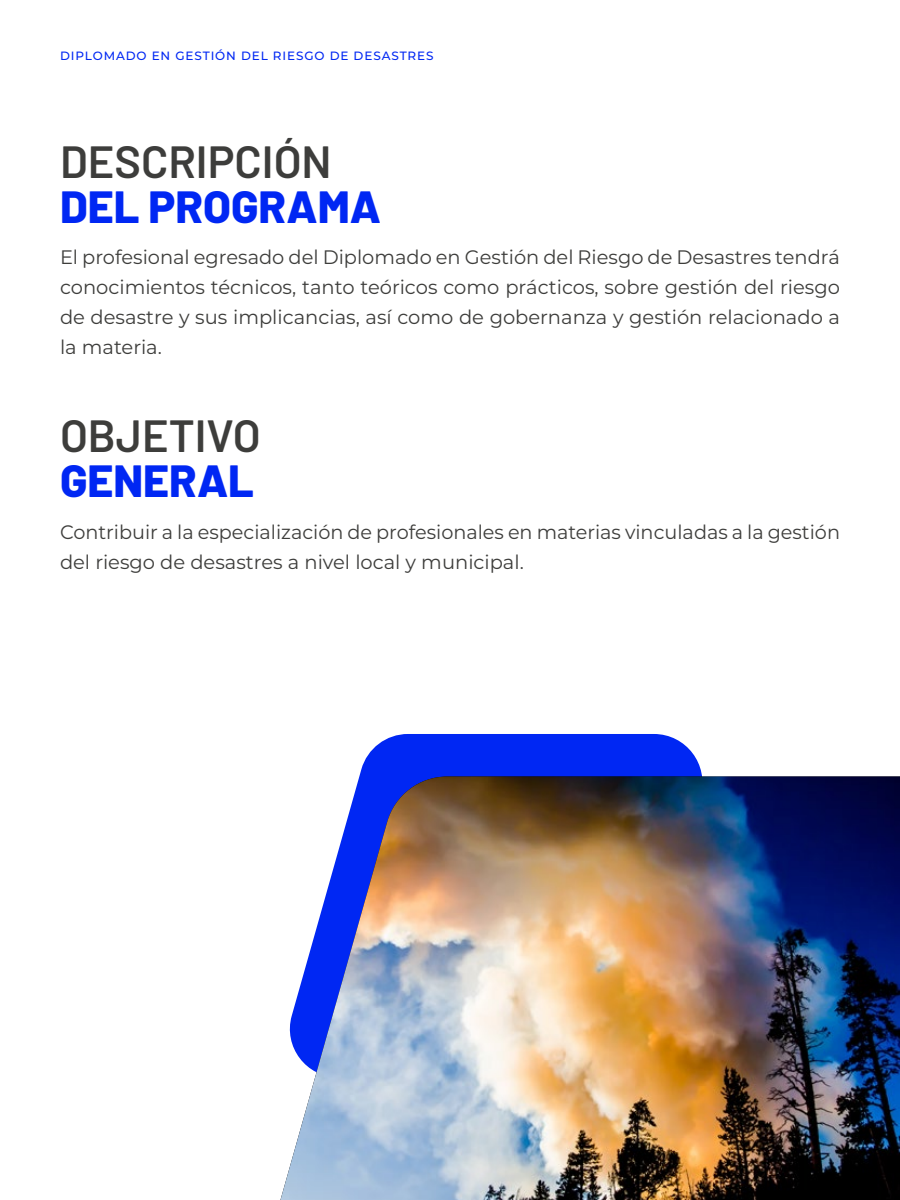
<style>
.page{position:relative;width:900px;height:1200px;background:#fff}
.page>*{position:absolute;margin:0;border:0;box-sizing:border-box;transform-origin:0 0}
.t1{font:600 45px "Barlow";color:#3d3d3b}
.t2{font:800 45px "Barlow";color:#0027f3}
.t3{font:19.5px/30px "Montserrat";color:#3d3d3b;text-align:justify}
.t4{font:500 12px "Montserrat";letter-spacing:.075em;color:#0027f3}
</style>
<div class="page">
<svg style="left:359px;top:734px;width:350px;height:43px;background:#1639f1"></svg>
<img style="left:280px;top:777px;width:620px;height:423px">
<p class="t4" style="left:60px;top:47px;width:375px">DIPLOMADO EN GESTIÓN DEL RIESGO DE DESASTRES</p>
<h1 class="t1" style="left:60px;top:129px;width:273px">DESCRIPCIÓN</h1>
<h1 class="t2" style="left:60px;top:174px;width:323px">DEL PROGRAMA</h1>
<p class="t3" style="left:60px;top:241px;width:782px">El profesional egresado del Diplomado en Gestión del Riesgo de Desastres tendrá conocimientos técnicos, tanto teóricos como prácticos, sobre gestión del riesgo de desastre y sus implicancias, así como de gobernanza y gestión relacionado a la materia.</p>
<h1 class="t1" style="left:60px;top:402px;width:202px">OBJETIVO</h1>
<h1 class="t2" style="left:60px;top:447px;width:196px">GENERAL</h1>
<p class="t3" style="left:60px;top:516px;width:782px">Contribuir a la especialización de profesionales en materias vinculadas a la gestión del riesgo de desastres a nivel local y municipal.</p>
</div>
